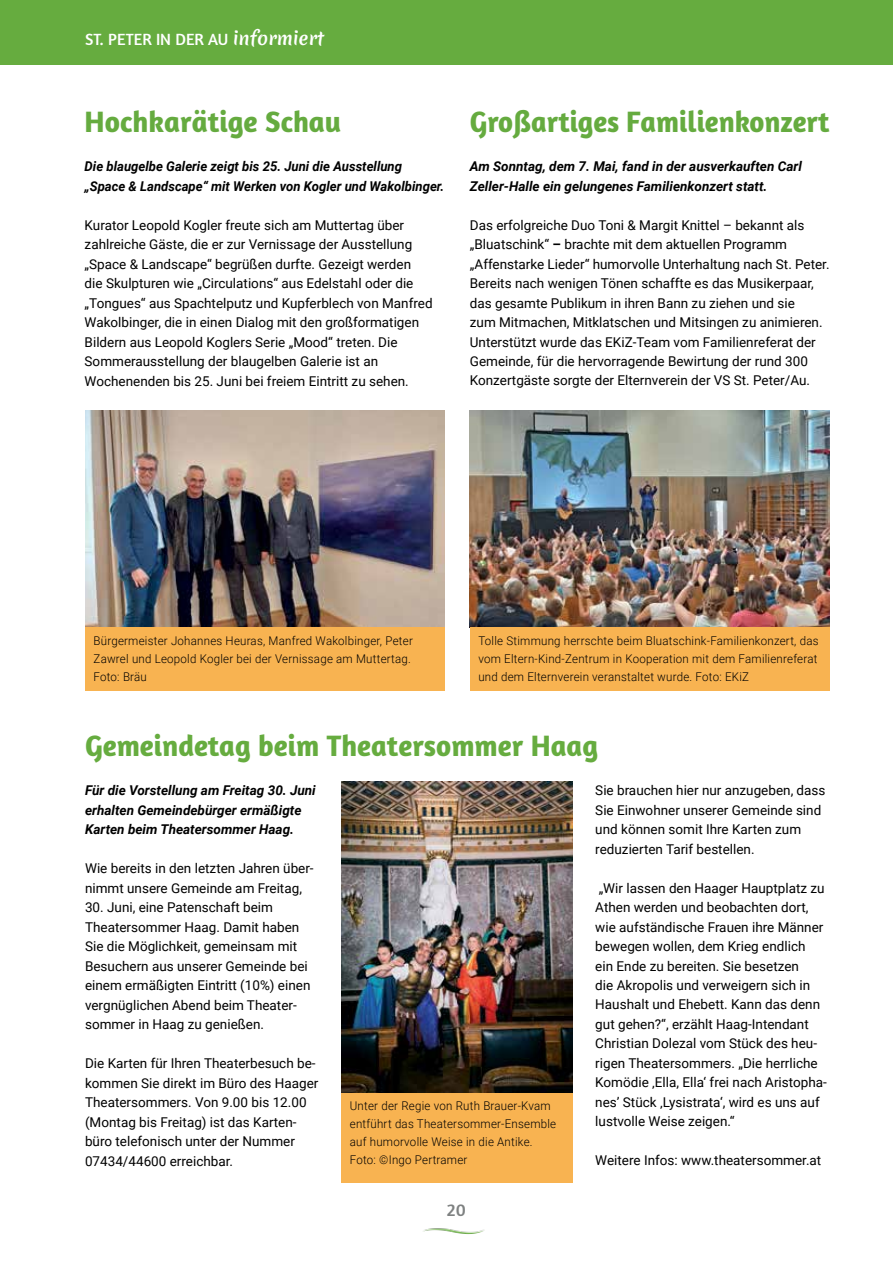
<style>
.page{position:relative;width:893px;height:1263px;background:#fff}
.page>*{position:absolute;margin:0;border:0;box-sizing:border-box;transform-origin:0 0}
.t1{font:700 30px "Amaranth";color:#66ac3f}
.t2{font:700 30px "Amaranth";color:#65ab3f;scale:.96 1}
.t3{font:700 30px "Amaranth";color:#65ab3f}
.t4{font:18px "Amaranth";color:#7e8181}
.t5{font:16.5px "Amaranth";color:#fff}
.t6{font:13.5px/19.5px "Roboto";color:#000}
.t7{font:italic 700 13.5px/19.5px "Roboto";color:#000}
.t8{font:300 12px/18px "Roboto";letter-spacing:.02em;color:#000;scale:.96 1}
.s1{font-family:"Merienda One";font-size:18px}
.s2{font-weight:700}
</style>
<div class="page">
<div style="left:0;top:0;width:893px;height:64px;background:#66ac3f"></div>
<img style="left:423px;top:1228px;width:62px;height:7px">
<img style="left:341px;top:781px;width:232px;height:312px">
<div style="left:341px;top:1093px;width:232px;height:89px;background:#f8b351"></div>
<img style="left:85px;top:410px;width:359px;height:217px">
<img style="left:470px;top:410px;width:359px;height:217px">
<div style="left:85px;top:627px;width:359px;height:64px;background:#f8b351"></div>
<div style="left:470px;top:627px;width:359px;height:64px;background:#f8b351"></div>
<p class="t5" style="left:85px;top:29px;width:240px">ST. PETER IN DER AU <span class="s1">informiert</span></p>
<h1 class="t3" style="left:85px;top:103px;width:258px">Hochkarätige Schau</h1>
<p class="t7" style="left:85px;top:156px;width:361px">Die blaugelbe Galerie zeigt bis 25. Juni die Ausstellung „Space &amp; Landscape“ mit Werken von Kogler und Wakolbinger.</p>
<p class="t6" style="left:85px;top:214px;width:349px">Kurator Leopold Kogler freute sich am Muttertag über zahlreiche Gäste, die er zur Vernissage der Ausstellung „Space &amp; Landscape“ begrüßen durfte. Gezeigt werden<br>die Skulpturen wie „Circulations“ aus Edelstahl oder die „Tongues“ aus Spachtelputz und Kupferblech von Manfred Wakolbinger, die in einen Dialog mit den großformatigen Bildern aus Leopold Koglers Serie „Mood“ treten. Die Sommerausstellung der blaugelben Galerie ist an Wochenenden bis 25. Juni bei freiem Eintritt zu sehen.</p>
<h1 class="t2" style="left:470px;top:103px;width:376px">Großartiges Familienkonzert</h1>
<p class="t7" style="left:470px;top:156px;width:333px">Am Sonntag, dem 7. Mai, fand in der ausverkauften Carl<br>Zeller-Halle ein gelungenes Familienkonzert statt.</p>
<p class="t6" style="left:470px;top:214px;width:361px">Das erfolgreiche Duo Toni &amp; Margit Knittel – bekannt als „Bluatschink“ <span class="s2">–</span> brachte mit dem aktuellen Programm „Affenstarke Lieder“ humorvolle Unterhaltung nach St. Peter.<br>Bereits nach wenigen Tönen schaffte es das Musikerpaar, das gesamte Publikum in ihren Bann zu ziehen und sie<br>zum Mitmachen, Mitklatschen und Mitsingen zu animieren.<br>Unterstützt wurde das EKiZ-Team vom Familienreferat der Gemeinde, für die hervorragende Bewirtung der rund 300<br>Konzertgäste sorgte der Elternverein der VS St. Peter/Au.</p>
<p class="t8" style="left:94px;top:631px;width:334px">Bürgermeister Johannes Heuras, Manfred Wakolbinger, Peter<br>Zawrel und Leopold Kogler bei der Vernissage am Muttertag.<br>Foto: Bräu</p>
<p class="t8" style="left:478px;top:631px;width:356px;text-align:justify">Tolle Stimmung herrschte beim Bluatschink-Familienkonzert, das vom Eltern-Kind-Zentrum in Kooperation mit dem Familienreferat und dem Elternverein veranstaltet wurde. Foto: EKiZ</p>
<h1 class="t1" style="left:85px;top:727px;width:515px">Gemeindetag beim Theatersommer Haag</h1>
<p class="t7" style="left:85px;top:780px;width:232px">Für die Vorstellung am Freitag 30. Juni erhalten Gemeindebürger ermäßigte<br>Karten beim Theatersommer Haag.</p>
<p class="t6" style="left:85px;top:858px;width:230px">Wie bereits in den letzten Jahren über&shy;nimmt unsere Gemeinde am Freitag,</p>
<p class="t6" style="left:85px;top:897px;width:227px">30. Juni, eine Patenschaft beim Theatersommer Haag. Damit haben Sie die Möglichkeit, gemeinsam mit Besuchern aus unserer Gemeinde bei einem ermäßigten Eintritt (10%) einen vergnüglichen Abend beim Theater&shy;sommer in Haag zu genießen.</p>
<p class="t6" style="left:85px;top:1053px;width:235px">Die Karten für Ihren Theaterbesuch be&shy;kommen Sie direkt im Büro des Haager Theatersommers. Von 9.00 bis 12.00 (Montag bis Freitag) ist das Karten&shy;büro telefonisch unter der Nummer 07434/44600 erreichbar.</p>
<p class="t6" style="left:595px;top:780px;width:232px">Sie brauchen hier nur anzugeben, dass Sie Einwohner unserer Gemeinde sind und können somit Ihre Karten zum reduzierten Tarif bestellen.</p>
<p class="t6" style="left:595px;top:877px;width:233px">„Wir lassen den Haager Hauptplatz zu Athen werden und beobachten dort, wie aufständische Frauen ihre Männer bewegen wollen, dem Krieg endlich<br>ein Ende zu bereiten. Sie besetzen<br>die Akropolis und verweigern sich in Haushalt und Ehebett. Kann das denn gut gehen?“, erzählt Haag-Intendant Christian Dolezal vom Stück des heu&shy;rigen Theatersommers. „Die herrliche Komödie ‚Ella, Ella‘ frei nach Aristopha&shy;nes’ Stück ‚Lysistrata‘, wird es uns auf lustvolle Weise zeigen.“</p>
<p class="t6" style="left:595px;top:1150px;width:227px">Weitere Infos: www.theatersommer.at</p>
<p class="t8" style="left:350px;top:1097px;width:216px">Unter der Regie von Ruth Brauer-Kvam entführt das Theatersommer-Ensemble auf humorvolle Weise in die Antike.<br>Foto: ©Ingo Pertramer</p>
<h2 class="t4" style="left:447px;top:1199px;width:20px">20</h2>
</div>
